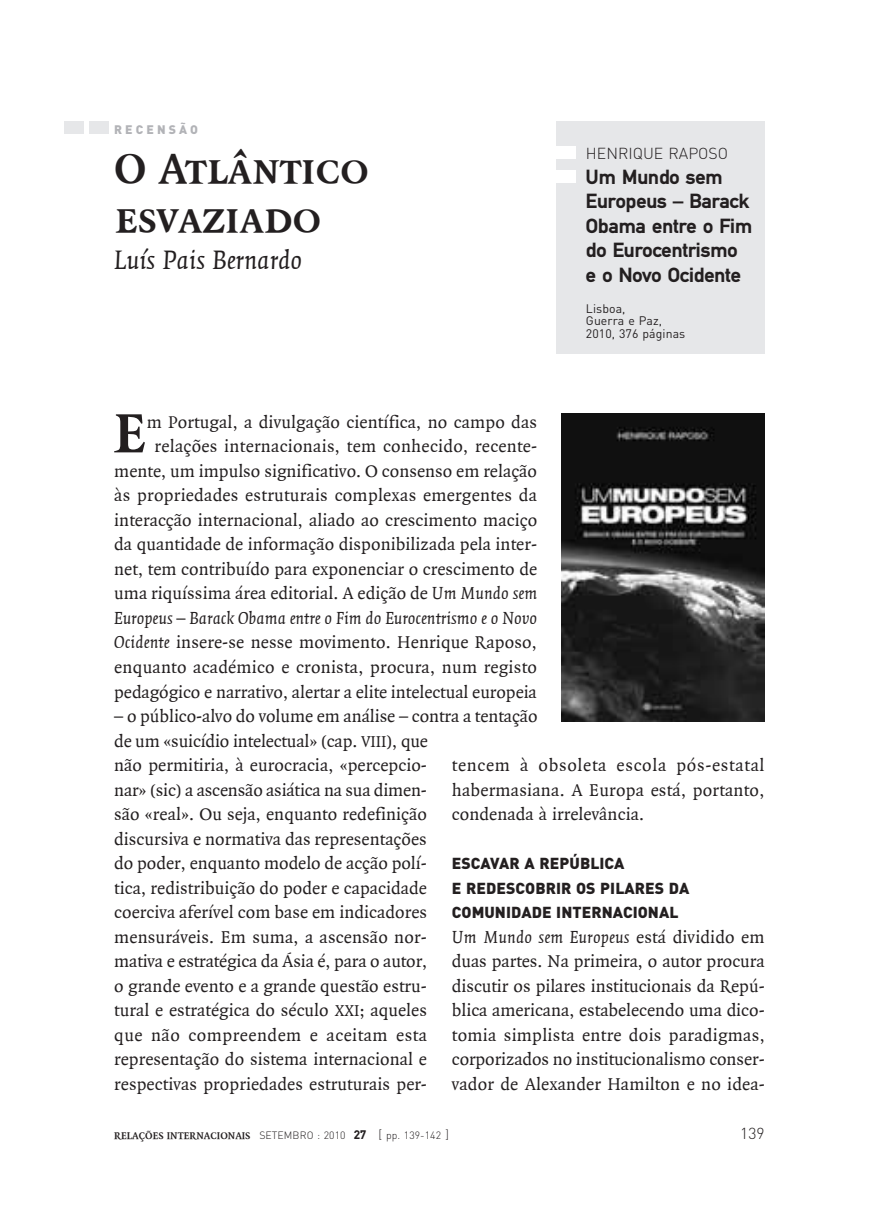
<style>
.page{position:relative;width:874px;height:1221px;background:#fff}
.page>*{position:absolute;margin:0;border:0;box-sizing:border-box;transform-origin:0 0}
.t1{font:700 59.32px "Quadraat";color:#231f20}
.t2{font:45.5px/49px "Quadraat Bold Small Caps";color:#231f20}
.t3{font:italic 28px "Quadraat";color:#231f20}
.t4{font:700 20.12px/24.5px "DIN";color:#231f20}
.t5{font:18.38px/24.5px "Quadraat";letter-spacing:.005em;color:#231f20;text-align:justify}
.t6{font:900 15.75px/24.5px "DIN";color:#231f20}
.t7{font:300 15.75px "DIN";color:#231f20}
.t8{font:12.25px/12.2px "DIN";letter-spacing:.005em;color:#231f20}
.t9{font:900 12.25px "DIN";letter-spacing:.255em;color:#b2b3b7}
.t10{font:300 10.5px "DIN";letter-spacing:.005em;color:#231f20}
.s1{font-style:italic}
.s2{font-size:16.97px}
.s3{font-family:"Quadraat";font-weight:700}
.s4{font-weight:700;font-size:12.25px}
.s5{font-size:12.25px}
</style>
<div class="page">
<div style="left:64px;top:121px;width:20px;height:13px;background:#e6e7e9"></div>
<div style="left:89px;top:121px;width:20px;height:13px;background:#e6e7e9"></div>
<div style="left:556px;top:121px;width:208px;height:233px;background:#e6e7e9"></div>
<div style="left:556px;top:146px;width:19px;height:12px;background:#fff"></div>
<div style="left:556px;top:170px;width:19px;height:13px;background:#fff"></div>
<img style="left:561px;top:413px;width:203px;height:308px">
<p class="t9" style="left:114px;top:121px;width:85px">RECENSÃO</p>
<h2 class="t2" style="left:114px;top:145px;width:256px">O Atlântico esvaziado</h2>
<h3 class="t3" style="left:114px;top:245px;width:189px">Luís Pais Bernardo</h3>
<p class="t7" style="left:585px;top:144px;width:144px">H ENRIQUE RAPOSO</p>
<p class="t4" style="left:585px;top:164px;width:168px">Um Mundo sem<br>Europeus – Barack<br>Obama entre o Fim do Eurocentrismo e o Novo Ocidente</p>
<p class="t8" style="left:585px;top:302px;width:101px">Lisboa,<br>Guerra e Paz,<br>2010, 376 páginas</p>
<h1 class="t1" style="left:114px;top:403px;width:32px">E</h1>
<p class="t5" style="left:114px;top:410px;width:424px;text-align:right">m Portugal, a divulgação científica, no campo das relações internacionais, tem conhecido, recente&shy;mente, um impulso significativo. O consenso em relação às propriedades estruturais complexas emergentes da interacção internacional, aliado ao crescimento maciço da quantidade de informação disponibilizada pela inter&shy;net, tem contribuído para exponenciar o crescimento de uma riquíssima área editorial. A edição de <span class="s1">Um Mundo sem Europeus – Barack Obama entre o Fim do Eurocentrismo e o Novo Ocidente</span> insere-se nesse movimento. Henrique Raposo, enquanto académico e cronista, procura, num registo pedagógico e narrativo, alertar a elite intelectual europeia</p>
<p class="t5" style="left:114px;top:704px;width:424px;text-align:left">– o público-alvo do volume em análise – contra a tentação de um «suicídio intelectual» (cap. <span class="s2">viii</span>), que<br>não permitiria, à eurocracia, «percepcio-<br>nar» (sic) a ascensão asiática na sua dimen-<br>são «real». Ou seja, enquanto redefinição<br>discursiva e normativa das representações<br>do poder, enquanto modelo de acção polí-<br>tica, redistribuição do poder e capacidade<br>coerciva aferível com base em indicadores<br>mensuráveis. Em suma, a ascensão nor-<br>mativa e estratégica da Ásia é, para o autor,<br>o grande evento e a grande questão estru-<br>tural e estratégica do século <span class="s2">xxi</span>; aqueles<br>que não compreendem e aceitam esta<br>representação do sistema internacional e<br>respectivas propriedades estruturais per-</p>
<p class="t5" style="left:451px;top:753px;width:314px">tencem à obsoleta escola pós-estatal habermasiana. A Europa está, portanto, condenada à irrelevância.</p>
<p class="t6" style="left:451px;top:850px;width:11px">ESCA</p>
<p class="t6" style="left:490px;top:850px;width:19px">VARAREPÚBLICA</p>
<p class="t6" style="left:451px;top:874px;width:11px">EREDESCOBRIROSPILARESDA<br>COMUNIDADEINTERNACIONAL</p>
<p class="t5" style="left:451px;top:925px;width:314px"><span class="s1">Um Mundo sem Europeus</span> está dividido em duas partes. Na primeira, o autor procura discutir os pilares institucionais da Repú&shy;blica americana, estabelecendo uma dico&shy;tomia simplista entre dois paradigmas, corporizados no institucionalismo conser&shy;vador de Alexander Hamilton e no idea-</p>
<p class="t10" style="left:114px;top:1128px;width:336px"><span class="s3">RELAÇÕES INTERNACIONAIS</span> SETEMBRO : 2010 <span class="s4">27</span> <span class="s5">[</span> PP. 139-142 <span class="s5">]</span></p>
<p class="t7" style="left:739px;top:1123px;width:26px">139</p>
</div>
